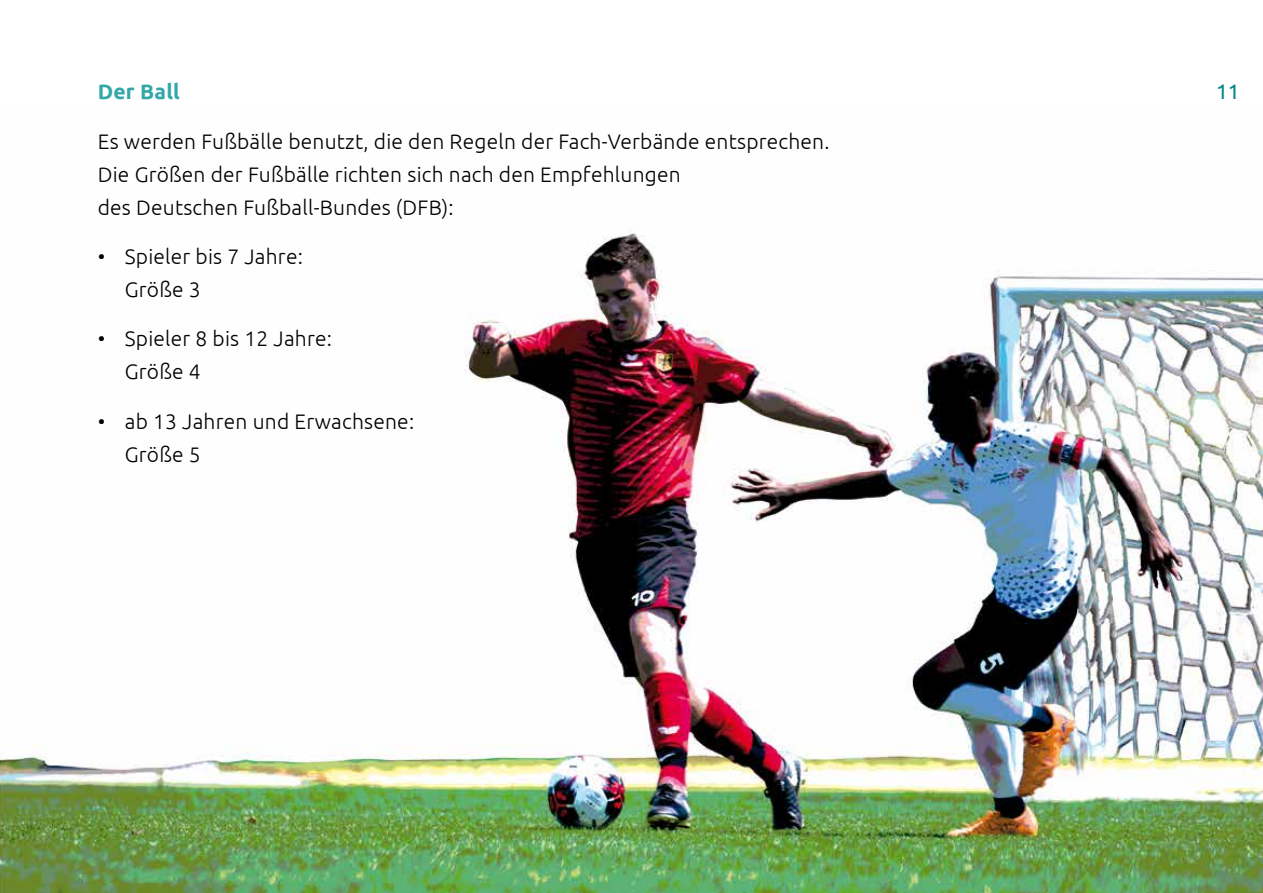
<style>
.page{position:relative;width:1263px;height:893px;background:#fff}
.page>*{position:absolute;margin:0;border:0;box-sizing:border-box;transform-origin:0 0}
.t1{font:300 21px/33px "Ubuntu";letter-spacing:.01em;color:#000}
.t2{font:700 21px "Ubuntu";letter-spacing:.01em;color:#34a7a8}
.t3{font:21px "Ubuntu";color:#008688}
</style>
<div class="page">
<img style="left:0;top:227px;width:1263px;height:666px">
<p class="t2" style="left:98px;top:79px;width:84px">Der Ball</p>
<p class="t1" style="left:98px;top:124px;width:733px">Es werden Fußbälle benutzt, die den Regeln der Fach-Verbände entsprechen.<br>Die Größen der Fußbälle richten sich nach den Empfehlungen<br>des Deutschen Fußball-Bundes (DFB):</p>
<p class="t1" style="left:125px;top:239px;width:180px;text-indent:-27px">• Spieler bis 7 Jahre:<br>Größe 3</p>
<p class="t1" style="left:125px;top:322px;width:209px;text-indent:-27px">• Spieler 8 bis 12 Jahre:<br>Größe 4</p>
<p class="t1" style="left:125px;top:404px;width:291px;text-indent:-27px">• ab 13 Jahren und Erwachsene:<br>Größe 5</p>
<p class="t3" style="left:1216px;top:79px;width:25px">11</p>
</div>
